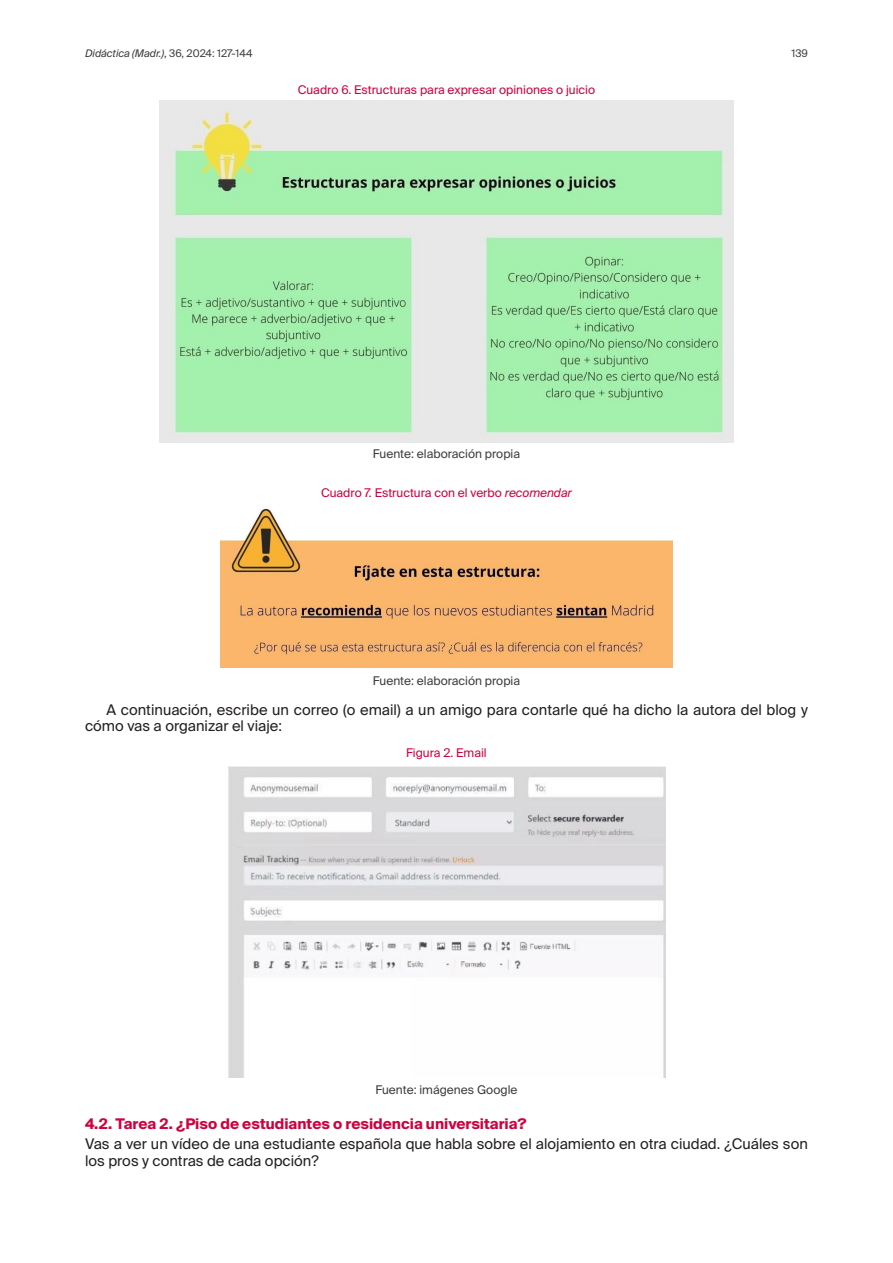
<style>
.page{position:relative;width:893px;height:1263px;background:#fff}
.page>*{position:absolute;margin:0;border:0;box-sizing:border-box;transform-origin:0 0}
.Normal_1er_parr{font:14.7px/16.5px "Suisse Intl";color:#231f20}
.Epigrafe_2_Nivel_ES{font:700 14.7px "Suisse Intl";color:#cf003d}
.Título_elemento{font:12px "Suisse Intl";color:#cf003d}
.Pie_elemento{font:12px "Suisse Intl";color:#3e3e3f}
.t1{font:italic 10.5px "Suisse Intl";color:#3e3e3f}
.t2{font:10.5px "Suisse Intl";color:#3e3e3f}
.s1{font-style:normal}
.s2{font-style:italic}
</style>
<div class="page">
<img style="left:160px;top:100px;width:573px;height:342px">
<img style="left:220px;top:508px;width:453px;height:160px">
<img style="left:228px;top:767px;width:437px;height:310px">
<p class="t1" style="left:85px;top:47px;width:169px">Didáctica (Madr.)<span class="s1">, 36, 2024: 127-144</span></p>
<p class="t2" style="left:791px;top:47px;width:18px">139</p>
<p class="Título_elemento" style="left:298px;top:83px;width:299px">Cuadro 6. Estructuras para expresar opiniones o juicio</p>
<p class="Pie_elemento" style="left:373px;top:447px;width:149px">Fuente: elaboración propia</p>
<p class="Título_elemento" style="left:321px;top:486px;width:252px">Cuadro 7. Estructura con el verbo <span class="s2">recomendar</span></p>
<p class="Pie_elemento" style="left:373px;top:674px;width:149px">Fuente: elaboración propia</p>
<p class="Normal_1er_parr" style="left:85px;top:701px;width:724px;text-indent:21px">A continuación, escribe un correo (o email) a un amigo para contarle qué ha dicho la autora del blog y cómo vas a organizar el viaje:</p>
<p class="Título_elemento" style="left:406px;top:746px;width:82px">Figura 2. Email</p>
<p class="Pie_elemento" style="left:375px;top:1083px;width:144px">Fuente: imágenes Google</p>
<p class="Epigrafe_2_Nivel_ES" style="left:85px;top:1115px;width:443px">4.2. Tarea 2. ¿Piso de estudiantes o residencia universitaria?</p>
<p class="Normal_1er_parr" style="left:85px;top:1136px;width:724px">Vas a ver un vídeo de una estudiante española que habla sobre el alojamiento en otra ciudad. ¿Cuáles son los pros y contras de cada opción?</p>
</div>
